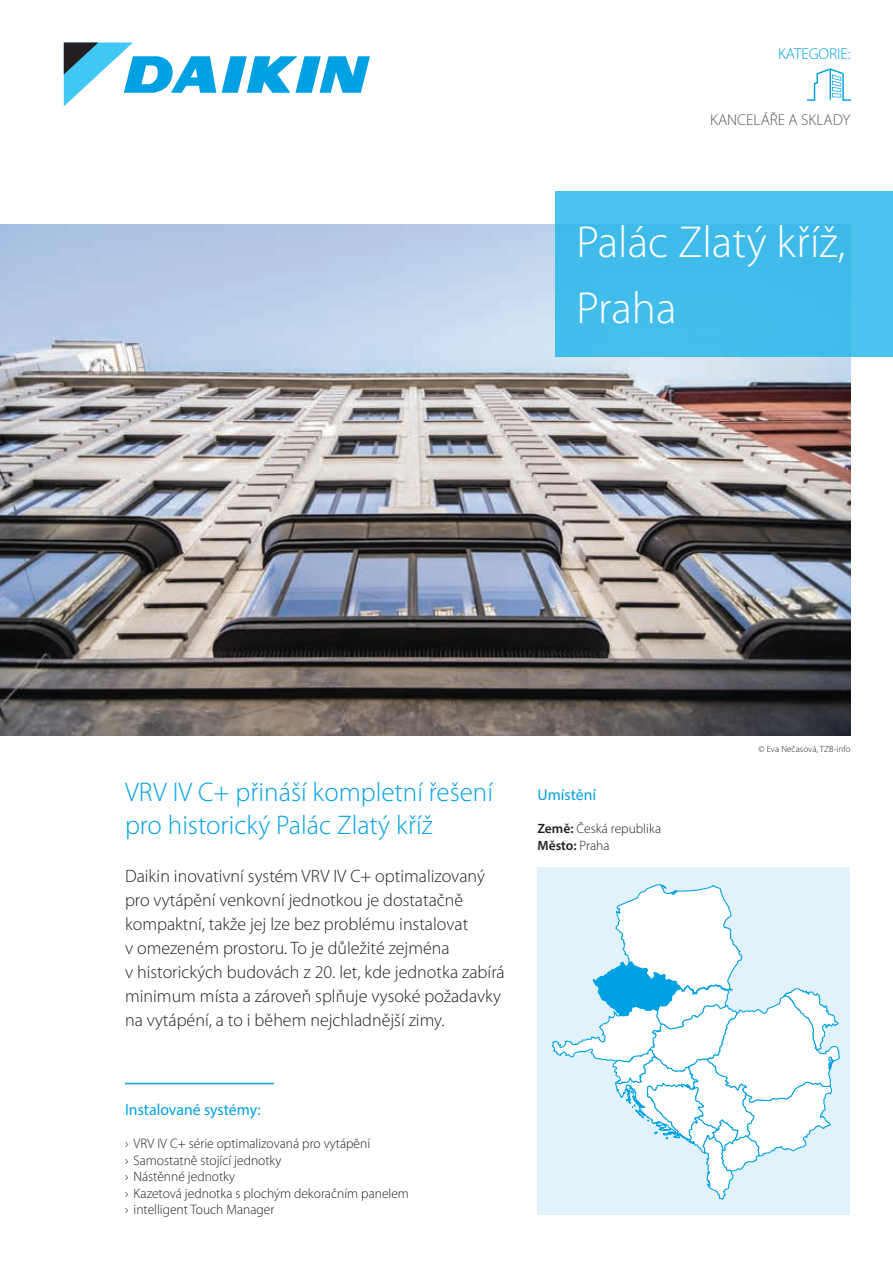
<style>
.page{position:relative;width:893px;height:1263px;background:#fff}
.page>*{position:absolute;margin:0;border:0;box-sizing:border-box;transform-origin:0 0}
.t1{font:300 45px/66px "Myriad Pro";color:#fff}
.t2{font:300 27px/33px "Myriad Pro";color:#00a1e3}
.t3{font:300 18px/24px "Myriad Pro";color:#231f20}
.t4{font:16.05px "Myriad Pro";color:#00a1e3}
.t5{font:300 15.75px "Myriad Pro";color:#57585a}
.t6{font:300 15.75px "Myriad Pro";color:#00a1e3}
.t7{font:15.75px "Myriad Pro";color:#00a1e3}
.t8{font:300 13.8px "Myriad Pro";color:#231f20}
.t9{font:300 13.5px "Myriad Pro";color:#231f20}
.t10{font:600 13.5px "Myriad Pro";color:#231f20}
.t11{font:300 9px "Myriad Pro";letter-spacing:.01em;color:#231f20}
.s1{font-weight:600}
.s2{font-weight:300}
</style>
<div class="page">
<div style="left:537px;top:867px;width:313px;height:348px;background:#e1f2fb"></div>
<img style="left:0;top:224px;width:850px;height:512px">
<svg style="left:222px;top:56px;width:148px;height:37px"></svg>
<svg style="left:64px;top:43px;width:152px;height:63px"></svg>
<svg style="left:807px;top:68px;width:43px;height:33px"></svg>
<hr style="left:830px;top:69px;width:1px;height:31px;background:#00a1e3">
<svg style="left:551px;top:884px;width:289px;height:316px"></svg>
<div style="left:555px;top:191px;width:338px;height:166px;background:#42bdeb"></div>
<hr style="left:125px;top:1083px;width:149px;height:1px;background:#00a1e3">
<p class="t6" style="left:778px;top:44px;width:74px">KATEGORIE:</p>
<p class="t5" style="left:710px;top:110px;width:142px">KANCELÁŘE A SKLADY</p>
<p class="t1" style="left:577px;top:208px;width:270px">Palác Zlatý kříž,<br>Praha</p>
<p class="t2" style="left:125px;top:775px;width:369px">VRV IV C+ přináší kompletní řešení pro historický Palác Zlatý kříž</p>
<p class="t3" style="left:125px;top:864px;width:381px">Daikin inovativní systém VRV IV C+ optimalizovaný pro vytápění venkovní jednotkou je dostatačně kompaktní, takže jej lze bez problému instalovat<br>v omezeném prostoru. To je důležité zejména<br>v historických budovách z 20. let, kde jednotka zabírá minimum místa a zároveň splňuje vysoké požadavky na vytápéní, a to i během nejchladnější zimy.</p>
<p class="t4" style="left:125px;top:1099px;width:137px">Instalované systémy:</p>
<p class="t8" style="left:125px;top:1135px;width:247px">› VRV IV C+ série optimalizovaná pro vytápění</p>
<p class="t8" style="left:125px;top:1152px;width:158px">› Samostatně stojící jednotky</p>
<p class="t8" style="left:125px;top:1168px;width:112px">› Nástěnné jednotky</p>
<p class="t8" style="left:125px;top:1185px;width:286px">› Kazetová jednotka s plochým dekoračním panelem</p>
<p class="t8" style="left:125px;top:1201px;width:151px">› intelligent Touch Manager</p>
<p class="t7" style="left:537px;top:785px;width:60px">Umístění</p>
<p class="t9" style="left:537px;top:821px;width:125px"><span class="s1">Země:</span> Česká republika</p>
<p class="t10" style="left:537px;top:837px;width:74px">Město: <span class="s2">Praha</span></p>
<p class="t11" style="left:758px;top:744px;width:94px">© Eva Nečasová, TZB-info</p>
</div>
